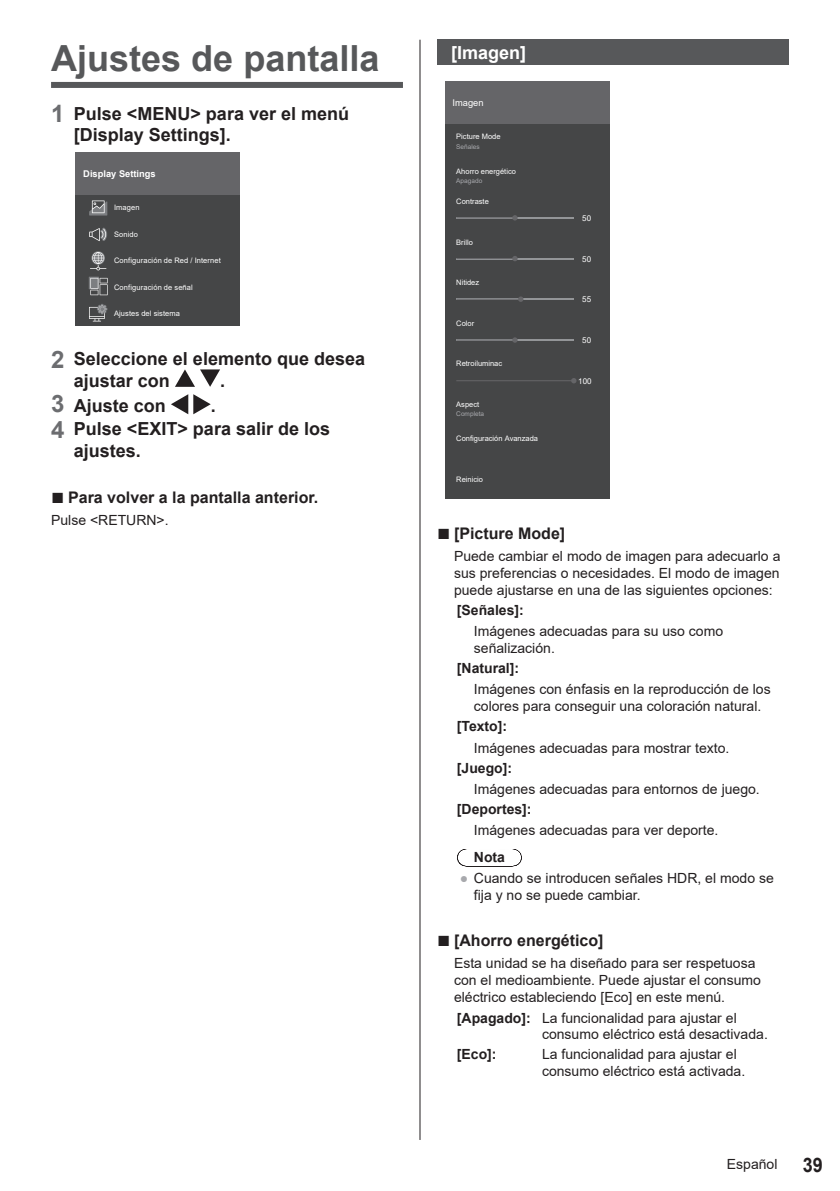
<style>
.page{position:relative;width:840px;height:1191px;background:#fff}
.page>*{position:absolute;margin:0;border:0;box-sizing:border-box;transform-origin:0 0}
.t1{font:700 36px "Arial";color:#57585a}
.t2{font:700 20px "Arial";color:#231f20;scale:.9 1}
.t3{font:700 18px/21.6px "Arial";color:#231f20}
.t4{font:700 18px "Arial";color:#fff}
.t5{font:700 16px "Arial";color:#231f20}
.t6{font:14px/16.8px "Arial";color:#231f20}
.t7{font:700 14px "Arial";color:#231f20}
.t8{font:700 9.4px "Arial";color:#fff}
.t9{font:9.4px "Arial";color:#fff}
.t10{font:8px "Arial";color:#fff}
.t11{font:7.6px "Arial";color:#fff}
.t12{font:6.4px "Arial";color:#a8a9ad}
.s1{font-size:24px;color:#6c6d70}
.s2{font-size:22px}
.s3{color:#a8a9ad}
.s4{font-weight:700}
</style>
<div class="page">
<hr style="left:419px;top:40px;width:1px;height:1100px;background:#231f20">
<div style="left:51px;top:82px;width:352px;height:6px;background:#57585a"></div>
<div style="left:76px;top:152px;width:164px;height:174px;background:#454647"></div>
<div style="left:76px;top:152px;width:164px;height:43px;background:#656568"></div>
<svg style="left:89px;top:227px;width:18px;height:14px"></svg>
<svg style="left:89px;top:277px;width:10px;height:12px"></svg>
<svg style="left:90px;top:278px;width:18px;height:17px"></svg>
<div style="left:90px;top:290px;width:8px;height:5px;background:#454647"></div>
<svg style="left:89px;top:304px;width:18px;height:17px"></svg>
<svg style="left:90px;top:252px;width:16px;height:19px"></svg>
<svg style="left:89px;top:200px;width:18px;height:15px"></svg>
<svg style="left:175px;top:369px;width:45px;height:18px"></svg>
<svg style="left:171px;top:394px;width:39px;height:20px"></svg>
<div style="left:437px;top:40px;width:351px;height:25px;background:#57585a"></div>
<div style="left:444px;top:81px;width:165px;height:417px;background:#454647"></div>
<div style="left:444px;top:81px;width:165px;height:42px;background:#656568"></div>
<hr style="left:456px;top:217px;width:117px;height:1px;background:#939598">
<svg style="left:512px;top:215px;width:5px;height:5px"></svg>
<hr style="left:456px;top:258px;width:117px;height:1px;background:#939598">
<svg style="left:512px;top:256px;width:5px;height:5px"></svg>
<hr style="left:456px;top:339px;width:117px;height:1px;background:#939598">
<svg style="left:512px;top:337px;width:5px;height:6px"></svg>
<svg style="left:571px;top:378px;width:5px;height:5px"></svg>
<hr style="left:456px;top:299px;width:117px;height:1px;background:#939598">
<svg style="left:518px;top:296px;width:5px;height:6px"></svg>
<h1 class="t1" style="left:51px;top:33px;width:330px">Ajustes de pantalla</h1>
<p class="t3" style="left:74px;top:103px;width:277px;text-indent:-23px"><span class="s1">1</span> Pulse &lt;MENU&gt; para ver el menú [Display Settings].</p>
<p class="t8" style="left:83px;top:167px;width:74px">Display Settings</p>
<p class="t11" style="left:114px;top:202px;width:27px">Imagen</p>
<p class="t11" style="left:114px;top:229px;width:25px">Sonido</p>
<p class="t11" style="left:114px;top:255px;width:108px">Configuración de Red / Internet</p>
<p class="t11" style="left:114px;top:282px;width:80px">Configuración de señal</p>
<p class="t11" style="left:114px;top:308px;width:67px">Ajustes del sistema</p>
<p class="t3" style="left:74px;top:348px;width:293px;text-indent:-23px"><span class="s1">2</span> Seleccione el elemento que desea ajustar con</p>
<p class="t3" style="left:220px;top:370px;width:7px">.</p>
<p class="t3" style="left:51px;top:395px;width:116px"><span class="s1">3</span> Ajuste con</p>
<p class="t3" style="left:51px;top:394px;width:280px;line-height:23.4px;text-indent:159px">.<br><span class="s1">4</span> Pulse &lt;EXIT&gt; para salir de los</p>
<p class="t3" style="left:74px;top:440px;width:69px">ajustes.</p>
<p class="t5" style="left:51px;top:486px;width:268px"><span class="s2">■</span> Para volver a la pantalla anterior.</p>
<p class="t6" style="left:51px;top:512px;width:119px">Pulse &lt;RETURN&gt;.</p>
<p class="t4" style="left:451px;top:40px;width:77px">[Imagen]</p>
<p class="t9" style="left:452px;top:96px;width:33px">Imagen</p>
<p class="t11" style="left:456px;top:131px;width:46px">Picture Mode</p>
<p class="t12" style="left:456px;top:142px;width:25px">Señales</p>
<p class="t11" style="left:456px;top:166px;width:61px">Ahorro energético</p>
<p class="t12" style="left:456px;top:177px;width:28px">Apagado</p>
<p class="t11" style="left:456px;top:196px;width:34px">Contraste</p>
<p class="t11" style="left:456px;top:237px;width:18px">Brillo</p>
<p class="t11" style="left:456px;top:277px;width:24px">Nitidez</p>
<p class="t11" style="left:456px;top:318px;width:19px">Color</p>
<p class="t11" style="left:456px;top:358px;width:47px">Retroiluminac</p>
<p class="t11" style="left:456px;top:399px;width:24px">Aspect</p>
<p class="t12" style="left:456px;top:410px;width:29px">Completa</p>
<p class="t11" style="left:456px;top:433px;width:83px">Configuración Avanzada</p>
<p class="t11" style="left:456px;top:474px;width:28px">Reinicio</p>
<p class="t10" style="left:582px;top:213px;width:10px">50</p>
<p class="t10" style="left:582px;top:253px;width:10px">50</p>
<p class="t10" style="left:582px;top:294px;width:10px">55</p>
<p class="t10" style="left:582px;top:335px;width:10px">50</p>
<p class="t10" style="left:578px;top:376px;width:15px">100</p>
<p class="t5" style="left:437px;top:521px;width:130px"><span class="s2">■</span> [Picture Mode]</p>
<p class="t6" style="left:454px;top:547px;width:328px;text-align:justify">Puede cambiar el modo de imagen para adecuarlo a sus preferencias o necesidades. El modo de imagen puede ajustarse en una de las siguientes opciones:</p>
<p class="t7" style="left:456px;top:600px;width:68px">[Señales]:</p>
<p class="t6" style="left:473px;top:623px;width:251px">Imágenes adecuadas para su uso como señalización.</p>
<p class="t7" style="left:456px;top:658px;width:64px">[Natural]:</p>
<p class="t6" style="left:473px;top:681px;width:298px">Imágenes con énfasis en la reproducción de los colores para conseguir una coloración natural.</p>
<p class="t7" style="left:456px;top:716px;width:52px">[Texto]:</p>
<p class="t6" style="left:473px;top:739px;width:257px">Imágenes adecuadas para mostrar texto.</p>
<p class="t7" style="left:456px;top:757px;width:57px">[Juego]:</p>
<p class="t6" style="left:473px;top:780px;width:287px">Imágenes adecuadas para entornos de juego.</p>
<p class="t7" style="left:456px;top:799px;width:76px">[Deportes]:</p>
<p class="t6" style="left:473px;top:821px;width:246px">Imágenes adecuadas para ver deporte.</p>
<p class="t7" style="left:473px;top:846px;width:33px">Nota</p>
<p class="t6" style="left:473px;top:870px;width:301px;text-indent:-14px"><span class="s3">●</span> Cuando se introducen señales HDR, el modo se fija y no se puede cambiar.</p>
<p class="t5" style="left:437px;top:929px;width:168px"><span class="s2">■</span> [Ahorro energético]</p>
<p class="t6" style="left:454px;top:955px;width:308px">Esta unidad se ha diseñado para ser respetuosa con el medioambiente. Puede ajustar el consumo eléctrico estableciendo [Eco] en este menú.</p>
<p class="t6" style="left:541px;top:1009px;width:227px;text-indent:-85px"><span class="s4">[Apagado]:</span> La funcionalidad para ajustar el consumo eléctrico está desactivada.</p>
<p class="t7" style="left:456px;top:1044px;width:41px">[Eco]:</p>
<p class="t6" style="left:541px;top:1046px;width:205px">La funcionalidad para ajustar el consumo eléctrico está activada.</p>
<p class="t6" style="left:726px;top:1155px;width:52px">Español</p>
<h2 class="t2" style="left:802px;top:1150px;width:24px">39</h2>
</div>
